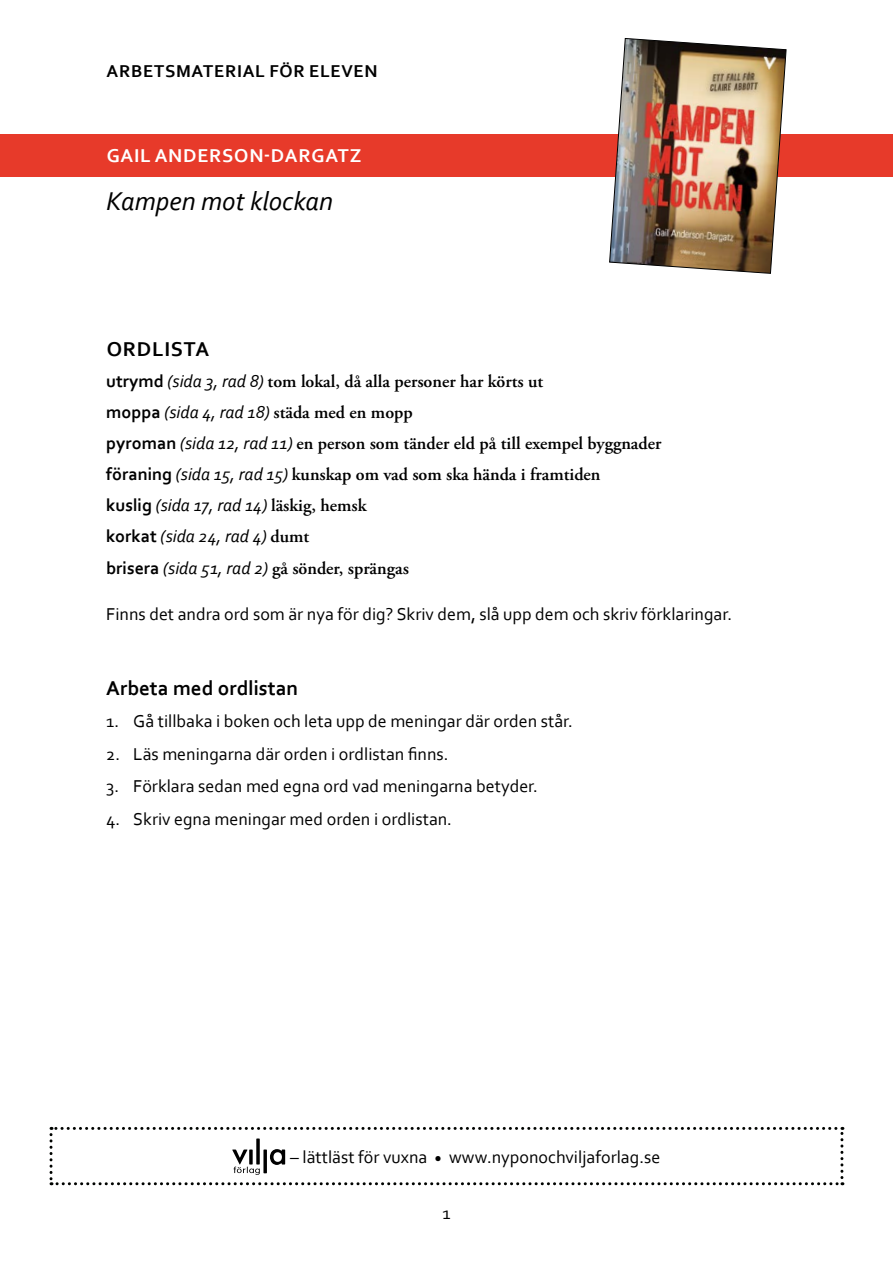
<style>
.page{position:relative;width:893px;height:1263px;background:#fff}
.page>*{position:absolute;margin:0;border:0;box-sizing:border-box;transform-origin:0 0}
.t1{font:italic 27px "Corbel";color:#000}
.t2{font:700 21px "Corbel";color:#000}
.t3{font:700 21px "Corbel";letter-spacing:.04em;color:#000}
.t4{font:700 19.5px "Corbel";letter-spacing:.04em;color:#fff}
.t5{font:18px "Corbel";color:#000}
.t6{font:600 18px/31px "Adobe Garamond Pro";color:#000}
.t7{font:italic 18px/31px "Corbel";color:#000}
.t8{font:700 18px "Corbel";letter-spacing:.04em;color:#000}
.s1{font-family:"Corbel";font-weight:700}
.s2{font-family:"Corbel";font-weight:400;font-style:italic}
.s3{font-weight:700;font-style:normal}
.s4{font-family:"Adobe Garamond Pro";font-weight:600;font-style:normal}
</style>
<div class="page">
<div style="left:0;top:134px;width:893px;height:42px;background:#e73a2a"></div>
<img style="left:609px;top:38px;width:177px;height:236px">
<svg style="left:50px;top:1127px;width:793px;height:58px"></svg>
<p class="t8" style="left:107px;top:60px;width:272px">ARBETSMATERIAL FÖR ELEVEN</p>
<p class="t4" style="left:107px;top:144px;width:256px">GAIL ANDERSON-DARGATZ</p>
<h1 class="t1" style="left:106px;top:184px;width:228px">Kampen mot klockan</h1>
<p class="t3" style="left:107px;top:336px;width:104px">ORDLISTA</p>
<p class="t6" style="left:106px;top:366px;width:557px"><span class="s1">utrymd</span> <span class="s2">(sida 3, rad 8)</span> tom lokal, då alla personer har körts ut<br><span class="s1">moppa</span> <span class="s2">(sida 4, rad 18)</span> städa med en mopp<br><span class="s1">pyroman</span> <span class="s2">(sida 12, rad 11)</span> en person som tänder eld på till exempel byggnader <span class="s1">föraning</span> <span class="s2">(sida 15, rad 15)</span> kunskap om vad som ska hända i framtiden</p>
<p class="t7" style="left:106px;top:489px;width:262px"><span class="s3">kuslig</span> (sida 17, rad 14) <span class="s4">läskig, hemsk </span><span class="s3">korkat</span> (sida 24, rad 4) <span class="s4">dumt</span></p>
<p class="t6" style="left:106px;top:553px;width:304px"><span class="s1">brisera</span> <span class="s2">(sida 51, rad 2)</span> gå sönder, sprängas</p>
<p class="t5" style="left:106px;top:602px;width:627px">Finns det andra ord som är nya för dig? Skriv dem, slå upp dem och skriv förklaringar.</p>
<p class="t2" style="left:106px;top:675px;width:193px">Arbeta med ordlistan</p>
<p class="t5" style="left:106px;top:710px;width:468px">1. Gå tillbaka i boken och leta upp de meningar där orden står.</p>
<p class="t5" style="left:106px;top:742px;width:344px">2. Läs meningarna där orden i ordlistan finns.</p>
<p class="t5" style="left:106px;top:775px;width:433px">3. Förklara sedan med egna ord vad meningarna betyder.</p>
<p class="t5" style="left:106px;top:807px;width:347px">4. Skriv egna meningar med orden i ordlistan.</p>
<p class="t5" style="left:290px;top:1146px;width:372px">– lättläst för vuxna <sub>•</sub> www.nyponochviljaforlag.se</p>
<p class="t5" style="left:442px;top:1202px;width:10px">1</p>
</div>
